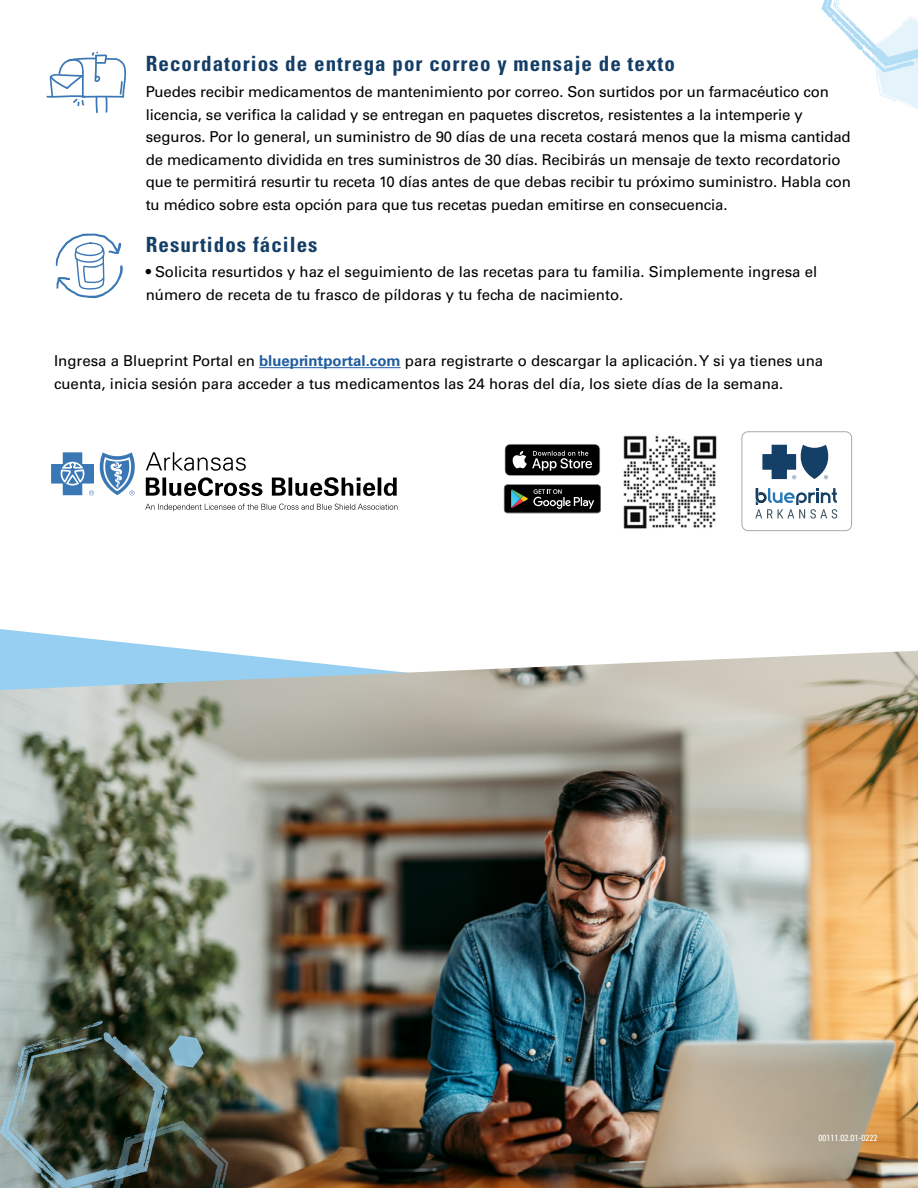
<style>
.page{position:relative;width:918px;height:1188px;background:#fff}
.page>*{position:absolute;margin:0;border:0;box-sizing:border-box;transform-origin:0 0}
.Heading_3{font:700 condensed 21px "Univers LT Std";letter-spacing:.05em;color:#143e66}
.Primary_-_First_UL_i{font:15px/22.5px "Univers LT Std";letter-spacing:-.01em;color:#000}
.t1{font:condensed 9px "Univers LT Std";color:#fff}
.s1{font-weight:700;color:#215e9e}
</style>
<div class="page">
<svg style="left:0;top:629px;width:204px;height:22px"></svg>
<img style="left:0;top:651px;width:918px;height:537px">
<svg style="left:46px;top:52px;width:80px;height:61px"></svg>
<svg style="left:56px;top:234px;width:67px;height:64px"></svg>
<svg style="left:822px;top:0;width:96px;height:109px"></svg>
<img style="left:0;top:1021px;width:229px;height:167px">
<hr style="left:259px;top:367px;width:142px;height:1px;background:#215e9e">
<svg style="left:51px;top:452px;width:346px;height:44px"></svg>
<svg style="left:145px;top:504px;width:252px;height:7px"></svg>
<svg style="left:762px;top:445px;width:67px;height:34px"></svg>
<svg style="left:755px;top:488px;width:82px;height:31px"></svg>
<div style="left:742px;top:431px;width:110px;height:100px;border:1px solid #a7a9ac;border-radius:6px"></div>
<img style="left:623px;top:435px;width:94px;height:94px">
<svg style="left:504px;top:484px;width:97px;height:29px;background:#292b2a"></svg>
<svg style="left:505px;top:444px;width:95px;height:32px;background:#323232"></svg>
<p class="Heading_3" style="left:146px;top:51px;width:531px">Recordatorios de entrega por correo y mensaje de texto</p>
<p class="Primary_-_First_UL_i" style="left:146px;top:80px;width:707px">Puedes recibir medicamentos de mantenimiento por correo. Son surtidos por un farmacéutico con licencia, se verifica la calidad y se entregan en paquetes discretos, resistentes a la intemperie y seguros. Por lo general, un suministro de 90 días de una receta costará menos que la misma cantidad de medicamento dividida en tres suministros de 30 días. Recibirás un mensaje de texto recordatorio que te permitirá resurtir tu receta 10 días antes de que debas recibir tu próximo suministro. Habla con tu médico sobre esta opción para que tus recetas puedan emitirse en consecuencia.</p>
<p class="Heading_3" style="left:146px;top:231px;width:173px">Resurtidos fáciles</p>
<p class="Primary_-_First_UL_i" style="left:146px;top:261px;width:673px">• Solicita resurtidos y haz el seguimiento de las recetas para tu familia. Simplemente ingresa el número de receta de tu frasco de píldoras y tu fecha de nacimiento.</p>
<p class="Primary_-_First_UL_i" style="left:54px;top:350px;width:771px">Ingresa a Blueprint Portal en <span class="s1">blueprintportal.com</span> para registrarte o descargar la aplicación. Y si ya tienes una cuenta, inicia sesión para acceder a tus medicamentos las 24 horas del día, los siete días de la semana.</p>
<p class="t1" style="left:819px;top:1132px;width:60px">00111.02.01-0222</p>
</div>
